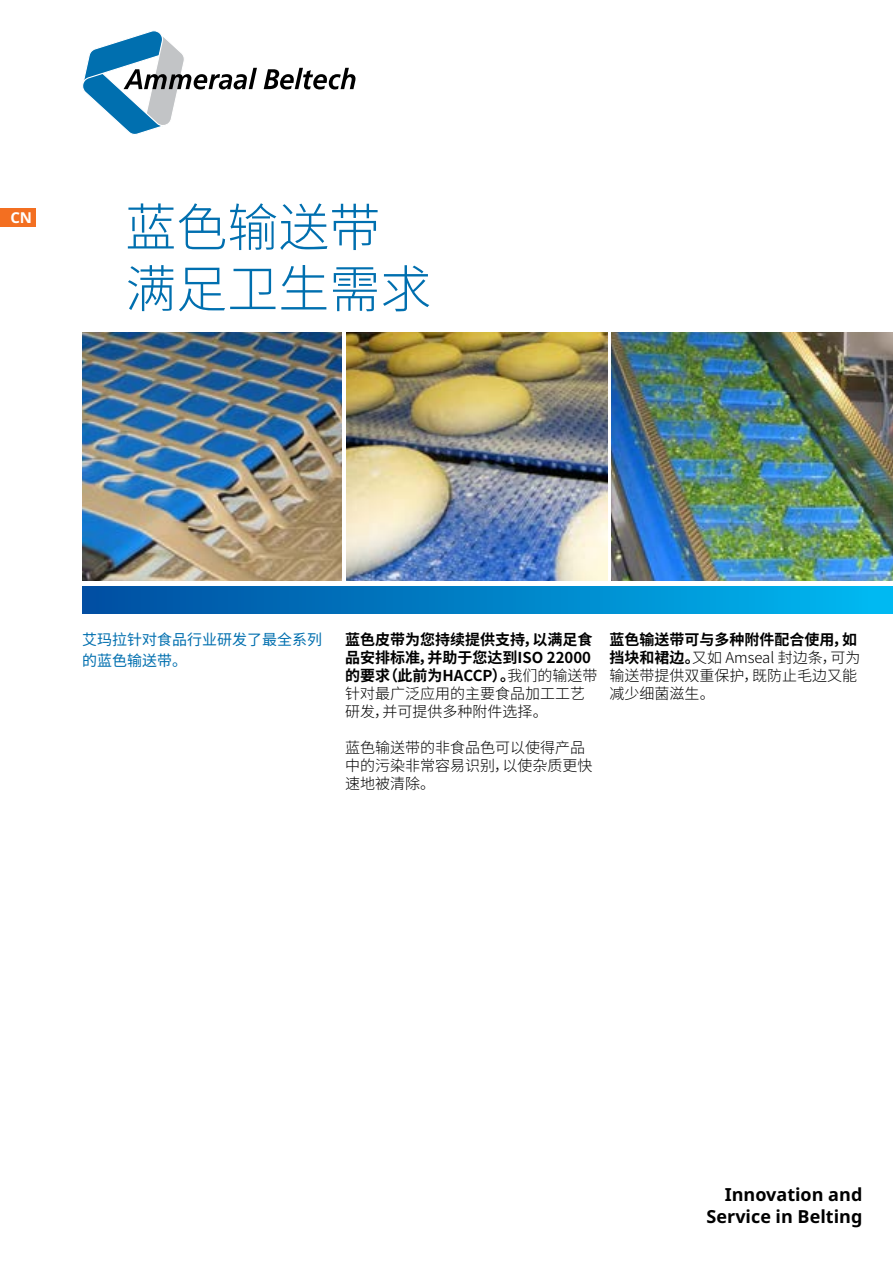
<style>
.page{position:relative;width:893px;height:1263px;background:#fff}
.page>*{position:absolute;margin:0;border:0;box-sizing:border-box;transform-origin:0 0}
.t1{font:300 51.45px "Noto Sans CJ Ksc";color:#006faf}
.t2{font:300 51px "Noto Sans CJ Ksc";color:#006faf}
.t3{font:700 18px/21.6px "Noto Sans";color:#000;text-align:right}
.t4{font:300 15px/18px "Noto Sans CJ Ksc";color:#000}
.t5{font:700 15px/18px "Noto Sans CJ Ksc";color:#000}
.t6{font:15px/21px "Noto Sans CJ Ksc";color:#006faf}
.t7{font:700 15px "Noto Sans";color:#fff}
.s1{font-weight:300}
.s2{font-weight:700}
</style>
<div class="page">
<div style="left:0;top:208px;width:35px;height:18px;background:#f36f21"></div>
<svg style="left:82px;top:30px;width:175px;height:105px"></svg>
<svg style="left:264px;top:68px;width:91px;height:21px"></svg>
<div style="left:82px;top:586px;width:811px;height:28px;background:linear-gradient(to right,#004d9f,#00b9f1)"></div>
<img style="left:82px;top:332px;width:259px;height:249px">
<img style="left:611px;top:332px;width:282px;height:249px">
<img style="left:347px;top:333px;width:260px;height:247px">
<p class="t7" style="left:10px;top:207px;width:23px">CN</p>
<h1 class="t1" style="left:125px;top:198px;width:256px">蓝色输送带</h1>
<h2 class="t2" style="left:125px;top:260px;width:307px">满足卫生需求</h2>
<p class="t5" style="left:345px;top:631px;width:254px">蓝色皮带为您持续提供支持，以满足食品安排标准，并助于您达到ISO 22000的要求（此前为HACCP）。<span class="s1">我们的输送带针对最广泛应用的主要食品加工工艺研发，并可提供多种附件选择。</span></p>
<p class="t4" style="left:345px;top:739px;width:249px">蓝色输送带的非食品色可以使得产品中的污染非常容易识别，以使杂质更快速地被清除。</p>
<p class="t6" style="left:82px;top:629px;width:241px">艾玛拉针对食品行业研发了最全系列的蓝色输送带。</p>
<p class="t4" style="left:609px;top:631px;width:252px"><span class="s2">蓝色输送带可与多种附件配合使用，如挡块和裙边。</span>又如 Amseal 封边条，可为输送带提供双重保护，既防止毛边又能减少细菌滋生。</p>
<p class="t3" style="left:707px;top:1184px;width:157px">Innovation and<br>Service in Belting</p>
</div>
